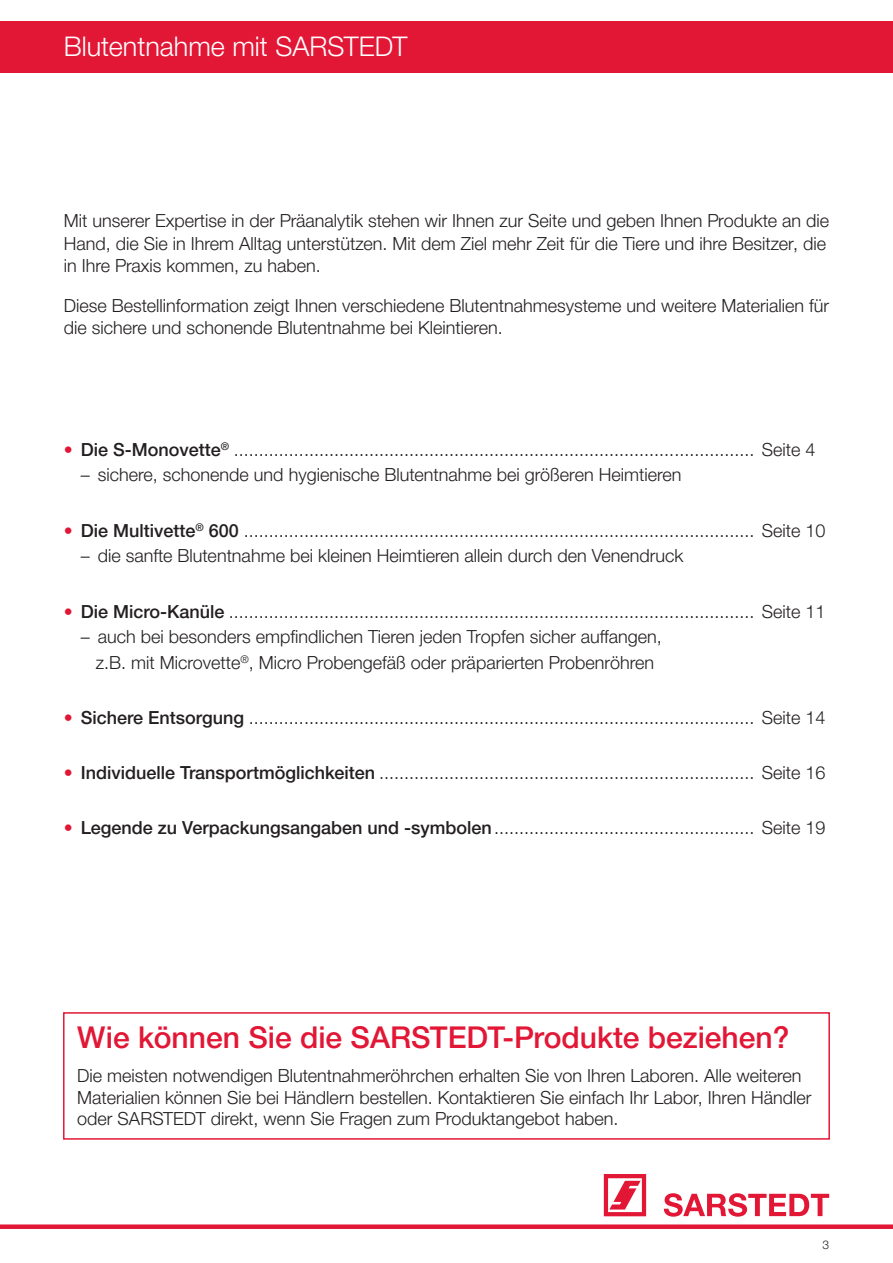
<style>
.page{position:relative;width:893px;height:1263px;background:#fff}
.page>*{position:absolute;margin:0;border:0;box-sizing:border-box;transform-origin:0 0}
.t1{font:500 30px "Helvetica Neue LTW1 G";color:#e21736}
.t2{font:300 27px "Helvetica Neue LTW1 G";color:#fff}
.t3{font:300 18px/22.5px "Helvetica Neue LTW1 G";color:#231f20}
.t4{font:300 12px "Helvetica Neue LTW1 G";color:#231f20}
.s1{color:#e21736}
.s2{font-weight:500}
</style>
<div class="page">
<div style="left:0;top:1224px;width:893px;height:5px;background:#e21736"></div>
<div style="left:0;top:21px;width:893px;height:51px;background:#e21736"></div>
<svg style="left:604px;top:1174px;width:42px;height:42px"></svg>
<svg style="left:664px;top:1193px;width:165px;height:24px"></svg>
<div style="left:63px;top:1012px;width:767px;height:128px;border:2px solid #e21736"></div>
<h2 class="t2" style="left:64px;top:30px;width:345px">Blutentnahme mit SARSTEDT</h2>
<p class="t3" style="left:64px;top:210px;width:767px">Mit unserer Expertise in der Präanalytik stehen wir Ihnen zur Seite und geben Ihnen Produkte an die<br>Hand, die Sie in Ihrem Alltag unterstützen. Mit dem Ziel mehr Zeit für die Tiere und ihre Besitzer, die in Ihre Praxis kommen, zu haben.</p>
<p class="t3" style="left:64px;top:294px;width:767px">Diese Bestellinformation zeigt Ihnen verschiedene Blutentnahmesysteme und weitere Materialien für die sichere und schonende Blutentnahme bei Kleintieren.</p>
<p class="t3" style="left:64px;top:438px;width:753px"><span class="s1">•</span> <span class="s2">Die S-Monovette</span><sup>®</sup> ........................................................................................................ Seite 4</p>
<p class="t3" style="left:81px;top:464px;width:602px">– sichere, schonende und hygienische Blutentnahme bei größeren Heimtieren</p>
<p class="t3" style="left:64px;top:519px;width:763px"><span class="s1">•</span> <span class="s2">Die Multivette</span><sup>®</sup> <span class="s2">600</span> ...................................................................................................... Seite 10</p>
<p class="t3" style="left:81px;top:544px;width:604px">– die sanfte Blutentnahme bei kleinen Heimtieren allein durch den Venendruck</p>
<p class="t3" style="left:64px;top:600px;width:763px"><span class="s1">•</span> <span class="s2">Die Micro-Kanüle</span> ......................................................................................................... Seite 11</p>
<p class="t3" style="left:81px;top:624px;width:582px;line-height:25.5px;text-align:center">– auch bei besonders empfindlichen Tieren jeden Tropfen sicher auffangen, z.B. mit Microvette<sup>®</sup>, Micro Probengefäß oder präparierten Probenröhren</p>
<p class="t3" style="left:64px;top:706px;width:763px"><span class="s1">•</span> <span class="s2">Sichere Entsorgung</span> ..................................................................................................... Seite 14</p>
<p class="t3" style="left:64px;top:761px;width:763px"><span class="s1">•</span> <span class="s2">Individuelle Transportmöglichkeiten</span> ........................................................................... Seite 16</p>
<p class="t3" style="left:64px;top:817px;width:763px"><span class="s1">•</span> <span class="s2">Legende zu Verpackungsangaben und -symbolen</span>.................................................... Seite 19</p>
<h1 class="t1" style="left:77px;top:1019px;width:714px">Wie können Sie die SARSTEDT-Produkte beziehen?</h1>
<p class="t3" style="left:77px;top:1065px;width:736px;line-height:21.6px">Die meisten notwendigen Blutentnahmeröhrchen erhalten Sie von Ihren Laboren. Alle weiteren<br>Materialien können Sie bei Händlern bestellen. Kontaktieren Sie einfach Ihr Labor, Ihren Händler oder SARSTEDT direkt, wenn Sie Fragen zum Produktangebot haben.</p>
<p class="t4" style="left:822px;top:1238px;width:8px">3</p>
</div>
